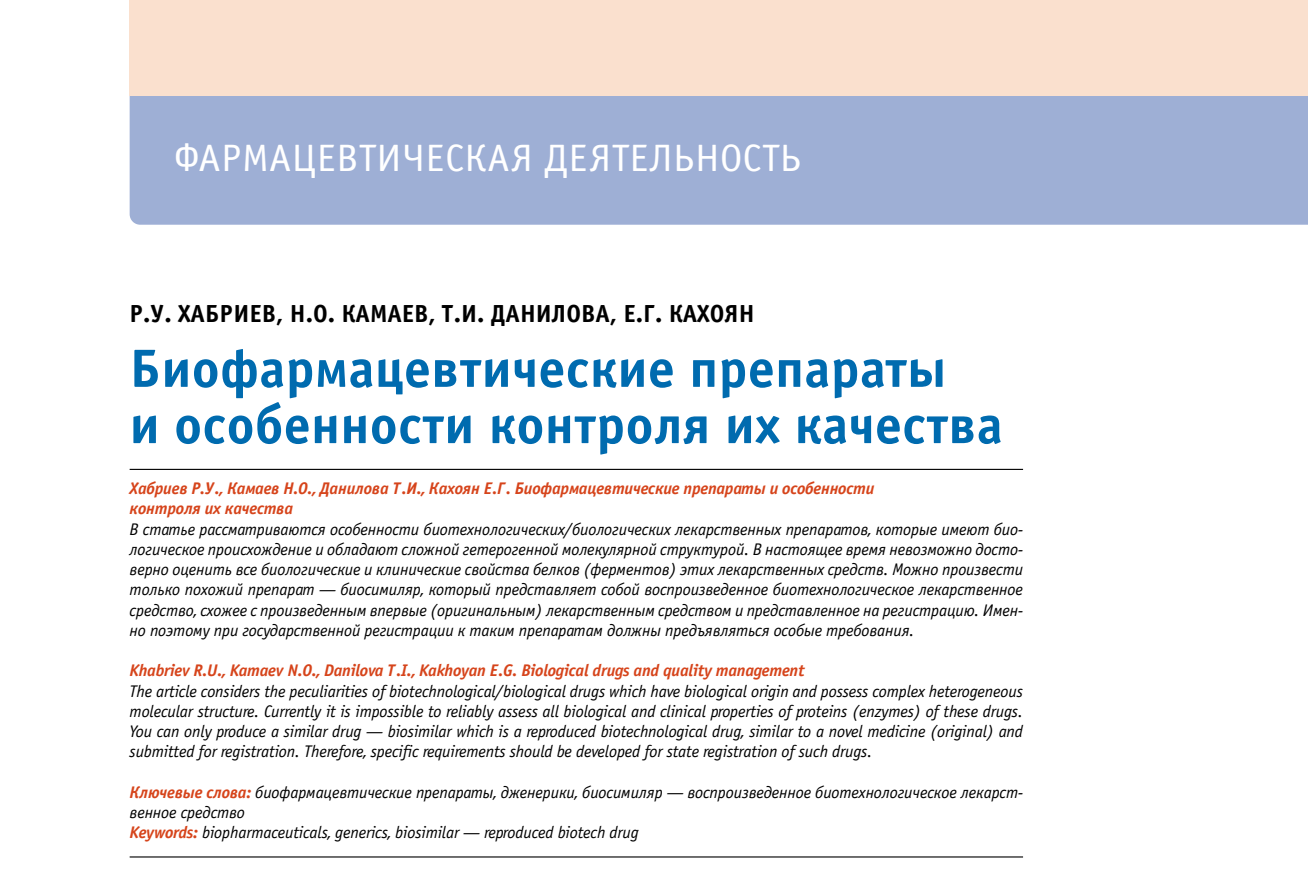
<style>
.page{position:relative;width:1308px;height:883px;background:#fff}
.page>*{position:absolute;margin:0;border:0;box-sizing:border-box;transform-origin:0 0}
.t1{font:700 54px/56.2px "Officina Sans C";letter-spacing:.005em;color:#006baf}
.t2{font:38.25px "Officina Sans C";letter-spacing:.01em;color:#fff;scale:1.05 1}
.t3{font:700 24.75px "Officina Sans C";color:#000}
.t4{font:italic 16.88px/20.2px "Officina Sans C";letter-spacing:-.01em;color:#000;text-align:justify}
.t5{font:italic 700 16.88px/20.2px "Officina Sans C";letter-spacing:-.015em;color:#d6441b}
.s1{font-weight:700;color:#d6441b}
</style>
<div class="page">
<div style="left:130px;top:96px;width:1177px;height:129px;background:#9eafd5"></div>
<div style="left:130px;top:0;width:1177px;height:96px;background:#fae0ce"></div>
<hr style="left:130px;top:469px;width:892px;height:1px;background:#000">
<hr style="left:130px;top:856px;width:892px;height:1px;background:#000">
<hr style="left:130px;top:882px;width:510px;height:1px;background:#000">
<h2 class="t2" style="left:174px;top:144px;width:599px">ФАРМАЦЕВТИЧЕСКАЯ ДЕЯТЕЛЬНОСТЬ</h2>
<h3 class="t3" style="left:130px;top:305px;width:626px">Р.У. ХАБРИЕВ, Н.О. КАМАЕВ, Т.И. ДАНИЛОВА, Е.Г. КАХОЯН</h3>
<h1 class="t1" style="left:130px;top:346px;width:874px">Биофармацевтические препараты<br>и особенности контроля их качества</h1>
<p class="t5" style="left:130px;top:480px;width:746px">Хабриев Р.У., Камаев Н.О., Данилова Т.И., Кахоян Е.Г. Биофармацевтические препараты и особенности контроля их качества</p>
<p class="t4" style="left:130px;top:520px;width:895px">В статье рассматриваются особенности биотехнологических/биологических лекарственных препаратов, которые имеют био&shy;логическое происхождение и обладают сложной гетерогенной молекулярной структурой. В настоящее время невозможно досто&shy;верно оценить все биологические и клинические свойства белков (ферментов) этих лекарственных средств. Можно произвести только похожий препарат — биосимиляр, который представляет собой воспроизведенное биотехнологическое лекарственное средство, схожее с произведенным впервые (оригинальным) лекарственным средством и представленное на регистрацию. Имен&shy;но поэтому при государственной регистрации к таким препаратам должны предъявляться особые требования.</p>
<p class="t5" style="left:130px;top:662px;width:676px">Khabriev R.U., Kamaev N.O., Danilova T.I., Kakhoyan E.G. Biological drugs and quality management</p>
<p class="t4" style="left:130px;top:682px;width:894px">The article considers the peculiarities of biotechnological/biological drugs which have biological origin and possess complex heterogeneous molecular structure. Currently it is impossible to reliably assess all biological and clinical properties of proteins (enzymes) of these drugs.<br>You can only produce a similar drug — biosimilar which is a reproduced biotechnological drug, similar to a novel medicine (original) and submitted for registration. Therefore, specific requirements should be developed for state registration of such drugs.</p>
<p class="t4" style="left:130px;top:783px;width:894px;text-align:left"><span class="s1">Ключевые слова:</span> биофармацевтические препараты, дженерики, биосимиляр — воспроизведенное биотехнологическое лекарст&shy;венное средство<br><span class="s1">Keywords:</span> biopharmaceuticals, generics, biosimilar — reproduced biotech drug</p>
</div>
